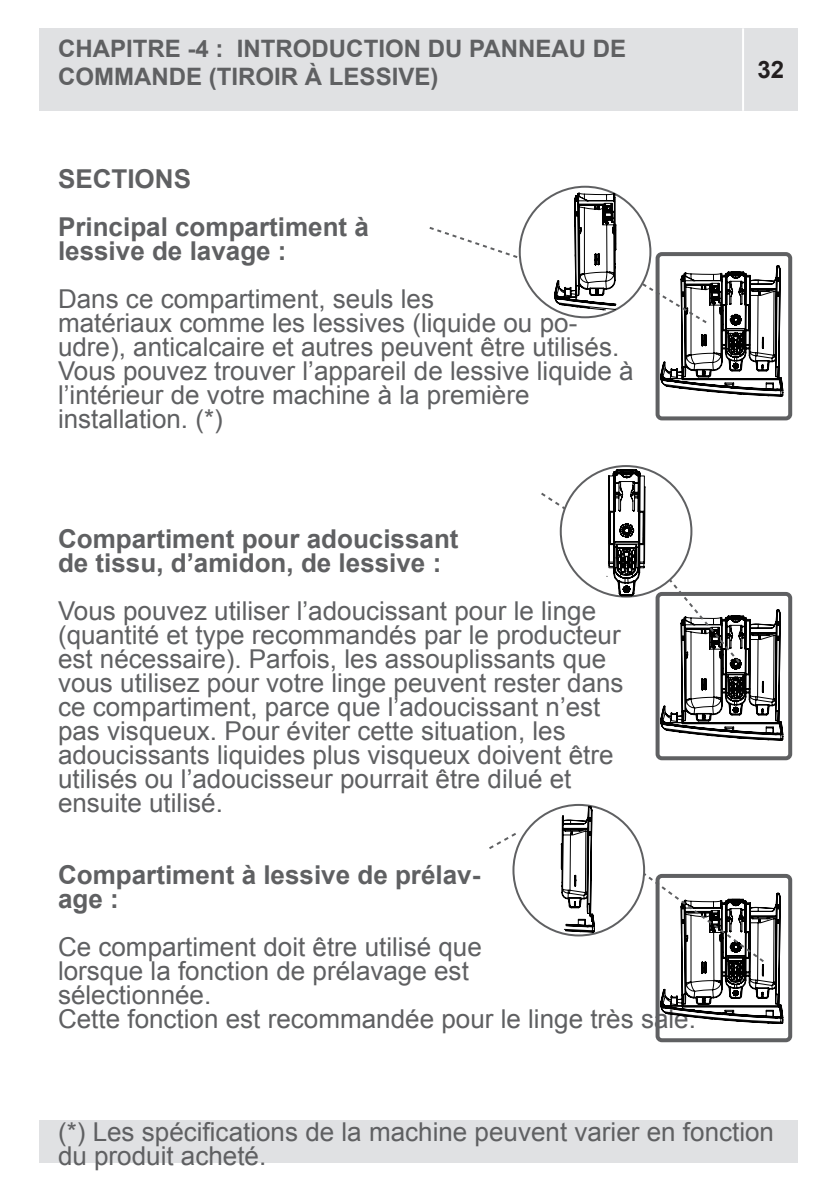
<style>
.page{position:relative;width:840px;height:1191px;background:#fff}
.page>*{position:absolute;margin:0;border:0;box-sizing:border-box;transform-origin:0 0}
.t1{font:26px/24px "Arial";color:#5f6062}
.t2{font:700 26px/24px "Arial";color:#5f6062}
.t3{font:700 24px/28.8px "Arial";color:#5f6062}
.t4{font:700 24px "Arial";color:#231f20}
</style>
<div class="page">
<div style="left:40px;top:28px;width:757px;height:83px;background:#e0e1e3"></div>
<div style="left:40px;top:1120px;width:757px;height:42px;background:#e0e1e3"></div>
<svg style="left:768px;top:42px;width:30px;height:283px"></svg>
<svg style="left:642px;top:325px;width:156px;height:838px"></svg>
<svg style="left:429px;top:225px;width:96px;height:33px"></svg>
<svg style="left:489px;top:833px;width:29px;height:18px"></svg>
<svg style="left:738px;top:557px;width:3px;height:108px"></svg>
<div style="left:519px;top:187px;width:131px;height:130px;background:#fff;border-radius:50%"></div>
<svg style="left:540px;top:28px;width:228px;height:481px"></svg>
<svg style="left:553px;top:60px;width:185px;height:856px"></svg>
<svg style="left:626px;top:860px;width:139px;height:104px"></svg>
<div style="left:513px;top:805px;width:130px;height:130px;background:#fff;border-radius:50%"></div>
<svg style="left:538px;top:461px;width:72px;height:702px"></svg>
<p class="t3" style="left:58px;top:35px;width:569px">CHAPITRE -4 : INTRODUCTION DU PANNEAU DE<br>COMMANDE (TIROIR À LESSIVE)</p>
<p class="t2" style="left:58px;top:156px;width:312px;line-height:48px">SECTIONS<br>Principal compartiment à</p>
<p class="t2" style="left:58px;top:240px;width:230px">lessive de lavage :</p>
<p class="t1" style="left:58px;top:287px;width:577px">Dans ce compartiment, seuls les<br>matériaux comme les lessives (liquide ou po&shy;udre), anticalcaire et autres peuvent être utilisés.<br>Vous pouvez trouver l’appareil de lessive liquide à l’intérieur de votre machine à la première installation. (*)</p>
<p class="t2" style="left:58px;top:528px;width:402px">Compartiment pour adoucissant de tissu, d’amidon, de lessive :</p>
<p class="t1" style="left:58px;top:599px;width:567px">Vous pouvez utiliser l’adoucissant pour le linge (quantité et type recommandés par le producteur est nécessaire). Parfois, les assouplissants que vous utilisez pour votre linge peuvent rester dans ce compartiment, parce que l’adoucissant n’est pas visqueux. Pour éviter cette situation, les adoucissants liquides plus visqueux doivent être utilisés ou l’adoucisseur pourrait être dilué et ensuite utilisé.</p>
<p class="t2" style="left:58px;top:864px;width:423px">Compartiment à lessive de prélav&shy;age :</p>
<p class="t1" style="left:58px;top:935px;width:639px">Ce compartiment doit être utilisé que<br>lorsque la fonction de prélavage est<br>sélectionnée.<br>Cette fonction est recommandée pour le linge très sale.</p>
<p class="t4" style="left:757px;top:54px;width:28px">32</p>
<p class="t1" style="left:58px;top:1119px;width:717px">(*) Les spécifications de la machine peuvent varier en fonction du produit acheté.</p>
</div>
